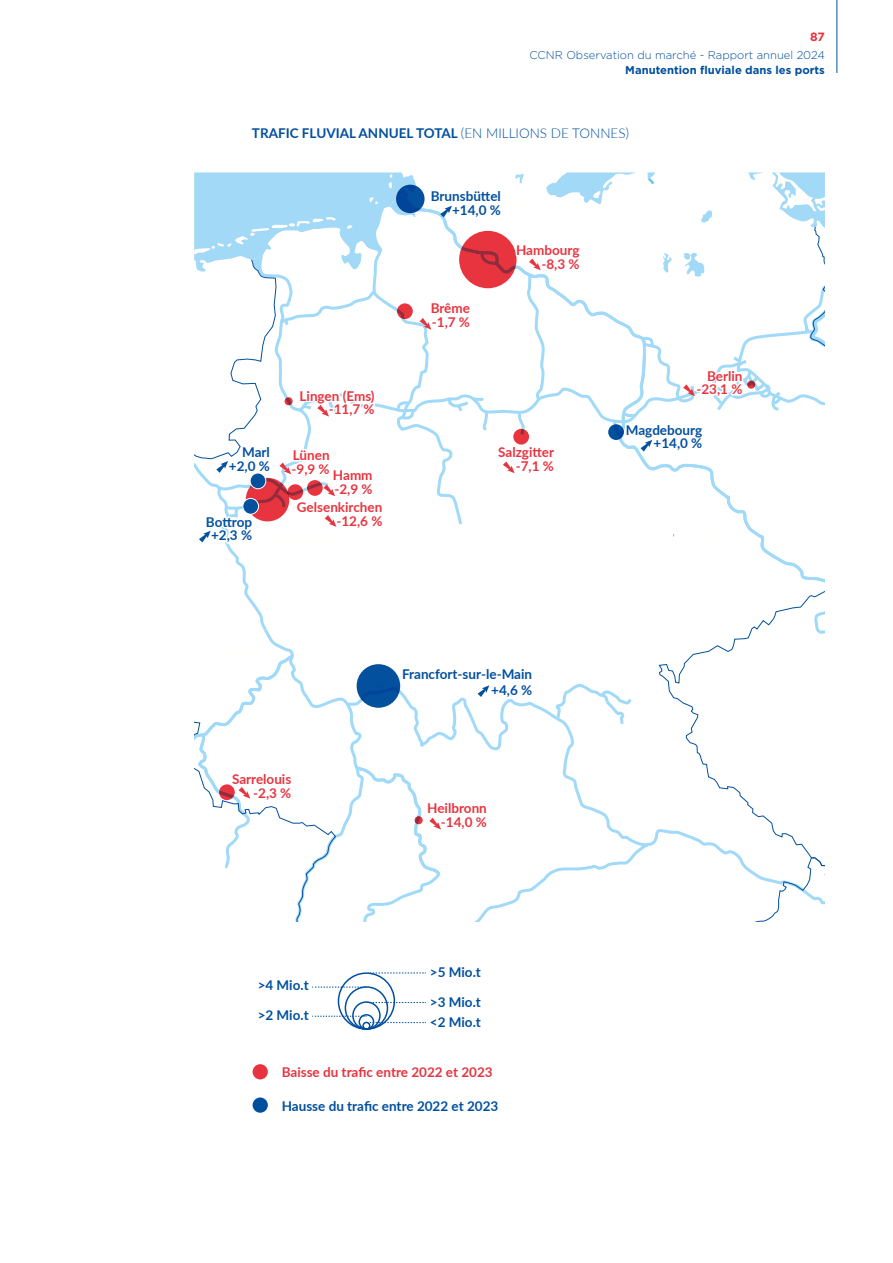
<style>
.page{position:relative;width:893px;height:1263px;background:#fff}
.page>*{position:absolute;margin:0;border:0;box-sizing:border-box;transform-origin:0 0}
.t1{font:700 13.5px/13.5px "Lato";color:#e7343f;text-align:right}
.t2{font:700 13.5px "Lato";color:#004f9f}
.t3{font:700 13.5px/13.5px "Lato";color:#02509e;text-align:right}
.t4{font:700 12px "Gotham";color:#e7343f}
.t5{font:300 11.25px "Gotham";color:#004f9f}
.t6{font:700 11.25px "Gotham";color:#004f9f}
.s1{font-weight:300}
</style>
<div class="page">
<hr style="left:836px;top:0;width:1px;height:73px;background:#004f9f">
<svg style="left:194px;top:172px;width:631px;height:750px"></svg>
<div style="left:338px;top:972px;width:57px;height:58px;border:2px solid #004f9f;border-radius:50%"></div>
<svg style="left:312px;top:987px;width:47px;height:1px"></svg>
<svg style="left:373px;top:1002px;width:53px;height:1px"></svg>
<svg style="left:370px;top:973px;width:56px;height:1px"></svg>
<svg style="left:312px;top:1016px;width:114px;height:7px"></svg>
<div style="left:345px;top:986px;width:43px;height:44px;border:2px solid #004f9f;border-radius:50%"></div>
<div style="left:352px;top:1001px;width:29px;height:29px;border:2px solid #004f9f;border-radius:50%"></div>
<div style="left:359px;top:1014px;width:15px;height:16px;border:2px solid #004f9f;border-radius:50%"></div>
<div style="left:362px;top:1022px;width:8px;height:8px;border:2px solid #004f9f;border-radius:50%"></div>
<div style="left:253px;top:1064px;width:15px;height:15px;background:#e7343f;border-radius:50%"></div>
<div style="left:253px;top:1097px;width:15px;height:16px;background:#004f9f;border-radius:50%"></div>
<p class="t4" style="left:810px;top:30px;width:16px">87</p>
<p class="t5" style="left:530px;top:48px;width:297px">CCNR Observation du marché - Rapport annuel 2024</p>
<p class="t6" style="left:625px;top:63px;width:201px">Manutention fluviale dans les ports</p>
<p class="t2" style="left:252px;top:124px;width:379px">TRAFIC FLUVIAL ANNUEL TOTAL <span class="s1">(EN MILLIONS DE TONNES)</span></p>
<p class="t3" style="left:229px;top:445px;width:42px">Marl +2,0 %</p>
<p class="t3" style="left:206px;top:515px;width:48px;text-align:center">Bottrop +2,3 %</p>
<p class="t3" style="left:222px;top:515px;width:11px">t</p>
<p class="t1" style="left:300px;top:388px;width:77px">Lingen (Ems) -11,7 %</p>
<p class="t1" style="left:291px;top:448px;width:40px;text-align:left">Lünen -9,9 %</p>
<p class="t1" style="left:333px;top:468px;width:41px;text-align:left">Hamm -2,9 %</p>
<p class="t1" style="left:297px;top:500px;width:87px">Gelsenkirchen -12,6 %</p>
<p class="t3" style="left:431px;top:189px;width:72px">Brunsbüttel +14,0 %</p>
<p class="t3" style="left:481px;top:189px;width:11px">t</p>
<p class="t1" style="left:431px;top:301px;width:41px;text-align:left">Brême -1,7 %</p>
<p class="t1" style="left:516px;top:243px;width:65px">Hambourg -8,3 %</p>
<p class="t1" style="left:498px;top:445px;width:57px">Salzgitter -7,1 %</p>
<p class="t1" style="left:532px;top:445px;width:11px">t</p>
<p class="t1" style="left:696px;top:368px;width:48px">Berlin -23,1 %</p>
<p class="t3" style="left:626px;top:423px;width:78px">Magdebourg +14,0 %</p>
<p class="t1" style="left:232px;top:772px;width:61px">Sarrelouis -2,3 %</p>
<p class="t3" style="left:402px;top:665px;width:132px;line-height:16.2px">Francfort-sur-le-Main +4,6 %</p>
<p class="t1" style="left:427px;top:801px;width:61px">Heilbronn -14,0 %</p>
<p class="t2" style="left:258px;top:975px;width:53px">&gt;4 Mio.t</p>
<p class="t2" style="left:258px;top:1005px;width:53px">&gt;2 Mio.t</p>
<p class="t2" style="left:430px;top:962px;width:53px">&gt;5 Mio.t</p>
<p class="t2" style="left:430px;top:1012px;width:53px">&lt;2 Mio.t</p>
<p class="t2" style="left:430px;top:992px;width:53px">&gt;3 Mio.t</p>
<p class="t1" style="left:282px;top:1065px;width:213px">Baisse du trafic entre 2022 et 2023</p>
<p class="t2" style="left:282px;top:1096px;width:218px">Hausse du trafic entre 2022 et 2023</p>
</div>
